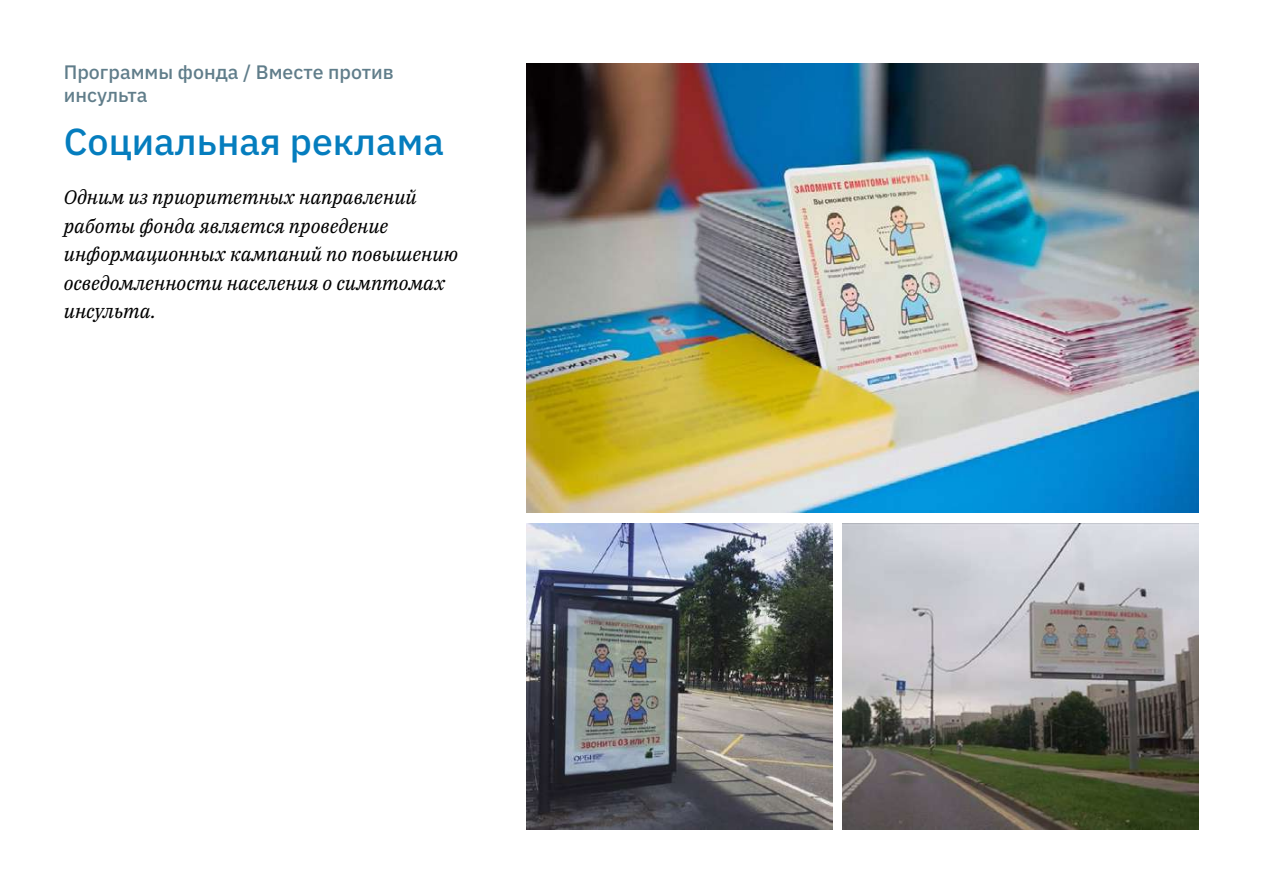
<style>
.page{position:relative;width:1263px;height:893px;background:#fff}
.page>*{position:absolute;margin:0;border:0;box-sizing:border-box;transform-origin:0 0}
.t1{font:500 37.5px "IBM Plex Sans";color:#057dbe}
.t2{font:italic 19.5px/28.5px "IBM Plex Serif";color:#000}
.t3{font:500 19.5px/23.2px "IBM Plex Sans";color:#607d8a}
</style>
<div class="page">
<img style="left:526px;top:64px;width:672px;height:448px">
<img style="left:526px;top:523px;width:306px;height:306px">
<img style="left:842px;top:523px;width:357px;height:306px">
<p class="t3" style="left:64px;top:59px;width:332px">Программы фонда / Вместе против инсульта</p>
<h1 class="t1" style="left:64px;top:112px;width:382px">Социальная реклама</h1>
<p class="t2" style="left:64px;top:181px;width:396px">Одним из приоритетных направлений работы фонда является проведение информационных кампаний по повышению осведомленности населения о симптомах инсульта.</p>
</div>
